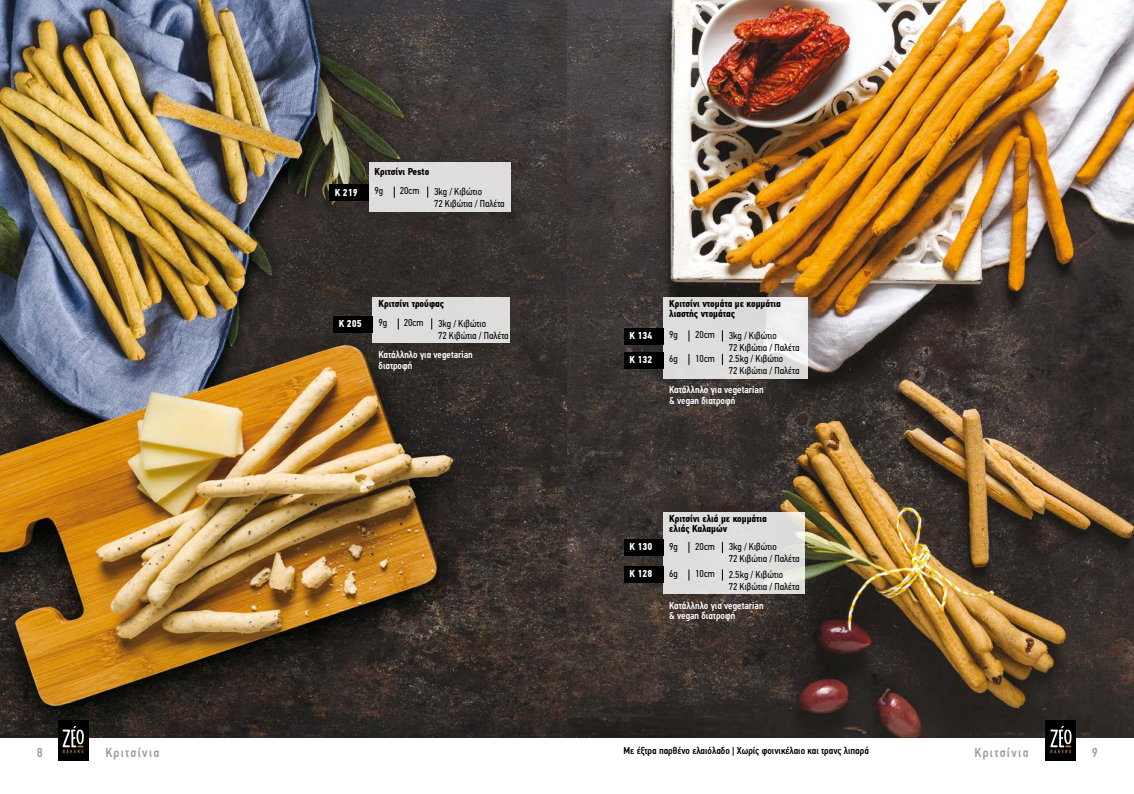
<style>
.page{position:relative;width:1134px;height:794px;background:#fff}
.page>*{position:absolute;margin:0;border:0;box-sizing:border-box;transform-origin:0 0}
.t1{font:500 13px "PF Din Text Cond Pro";letter-spacing:.1em;color:#9c9e9f}
.t2{font:10px/12px "PF Din Text Cond Pro";color:#000}
.t3{font:700 10px/10px "PF Din Text Cond Pro";color:#000}
.t4{font:500 10px/10.4px "PF Din Text Cond Pro";color:#fff}
.t5{font:500 10px "PF Din Text Cond Pro";color:#000}
.t6{font:700 10px "PF Din Text Cond Pro";color:#fff}
</style>
<div class="page">
<img style="left:0;top:0;width:1134px;height:737px">
<div style="left:663px;top:512px;width:142px;height:81px;background:#dfdedd"></div>
<div style="left:624px;top:539px;width:39px;height:16px;background:#000"></div>
<div style="left:624px;top:566px;width:39px;height:16px;background:#000"></div>
<svg style="left:663px;top:297px;width:145px;height:81px;background:#dfdede"></svg>
<div style="left:624px;top:328px;width:39px;height:17px;background:#000"></div>
<div style="left:624px;top:352px;width:39px;height:16px;background:#000"></div>
<div style="left:373px;top:297px;width:137px;height:46px;background:#dedddc"></div>
<div style="left:369px;top:162px;width:141px;height:49px;background:#dedddd"></div>
<div style="left:333px;top:316px;width:40px;height:17px;background:#000"></div>
<div style="left:329px;top:185px;width:40px;height:16px;background:#000"></div>
<div style="left:58px;top:720px;width:31px;height:40px;background:#000"></div>
<svg style="left:63px;top:726px;width:21px;height:27px"></svg>
<div style="left:1045px;top:720px;width:31px;height:40px;background:#000"></div>
<svg style="left:1050px;top:726px;width:21px;height:27px"></svg>
<p class="t6" style="left:335px;top:186px;width:24px">Κ 219</p>
<p class="t3" style="left:375px;top:166px;width:56px">Κριτσίνι Pesto</p>
<p class="t2" style="left:375px;top:185px;width:10px">9g</p>
<p class="t2" style="left:400px;top:184px;width:21px">20cm</p>
<p class="t2" style="left:434px;top:185px;width:72px">3kg / Κιβώτιο<br>72 Kιβώτια / Παλέτα</p>
<p class="t6" style="left:339px;top:318px;width:24px">Κ 205</p>
<p class="t3" style="left:379px;top:298px;width:67px">Κριτσίνι τρούφας</p>
<p class="t2" style="left:379px;top:317px;width:10px">9g</p>
<p class="t2" style="left:404px;top:316px;width:21px">20cm</p>
<p class="t2" style="left:438px;top:317px;width:72px">3kg / Κιβώτιο<br>72 Kιβώτια / Παλέτα</p>
<p class="t4" style="left:379px;top:350px;width:96px">Κατάλληλο για vegetarian διατροφή</p>
<p class="t3" style="left:669px;top:298px;width:113px">Κριτσίνι ντομάτα με κομμάτια λιαστής ντομάτας</p>
<p class="t6" style="left:629px;top:330px;width:24px">Κ 134</p>
<p class="t2" style="left:669px;top:329px;width:10px">9g</p>
<p class="t2" style="left:695px;top:329px;width:21px">20cm</p>
<p class="t2" style="left:729px;top:329px;width:72px">3kg / Κιβώτιο<br>72 Kιβώτια / Παλέτα</p>
<p class="t6" style="left:629px;top:353px;width:24px">Κ 132</p>
<p class="t2" style="left:669px;top:352px;width:10px">6g</p>
<p class="t2" style="left:695px;top:352px;width:21px">10cm</p>
<p class="t2" style="left:729px;top:353px;width:72px">2.5kg / Κιβώτιο<br>72 Kιβώτια / Παλέτα</p>
<p class="t4" style="left:669px;top:384px;width:96px">Κατάλληλο για vegetarian &amp; vegan διατροφή</p>
<p class="t3" style="left:669px;top:514px;width:99px">Κριτσίνι ελιά με κομμάτια ελιάς Καλαμών</p>
<p class="t6" style="left:629px;top:540px;width:24px">Κ 130</p>
<p class="t2" style="left:669px;top:540px;width:10px">9g</p>
<p class="t2" style="left:695px;top:540px;width:21px">20cm</p>
<p class="t2" style="left:729px;top:540px;width:72px">3kg / Κιβώτιο<br>72 Kιβώτια / Παλέτα</p>
<p class="t6" style="left:629px;top:568px;width:24px">Κ 128</p>
<p class="t2" style="left:669px;top:568px;width:10px">6g</p>
<p class="t2" style="left:695px;top:568px;width:21px">10cm</p>
<p class="t2" style="left:729px;top:568px;width:72px">2.5kg / Κιβώτιο<br>72 Kιβώτια / Παλέτα</p>
<p class="t4" style="left:669px;top:600px;width:96px">Κατάλληλο για vegetarian &amp; vegan διατροφή</p>
<h1 class="t1" style="left:105px;top:744px;width:56px">Κριτσίνια</h1>
<p class="t5" style="left:624px;top:745px;width:247px">Με έξτρα παρθένο ελαιόλαδο | Χωρίς φοινικέλαιο και τρανς λιπαρά</p>
<h1 class="t1" style="left:974px;top:744px;width:56px">Κριτσίνια</h1>
<h1 class="t1" style="left:37px;top:744px;width:8px">8</h1>
<h1 class="t1" style="left:1092px;top:744px;width:8px">9</h1>
</div>
